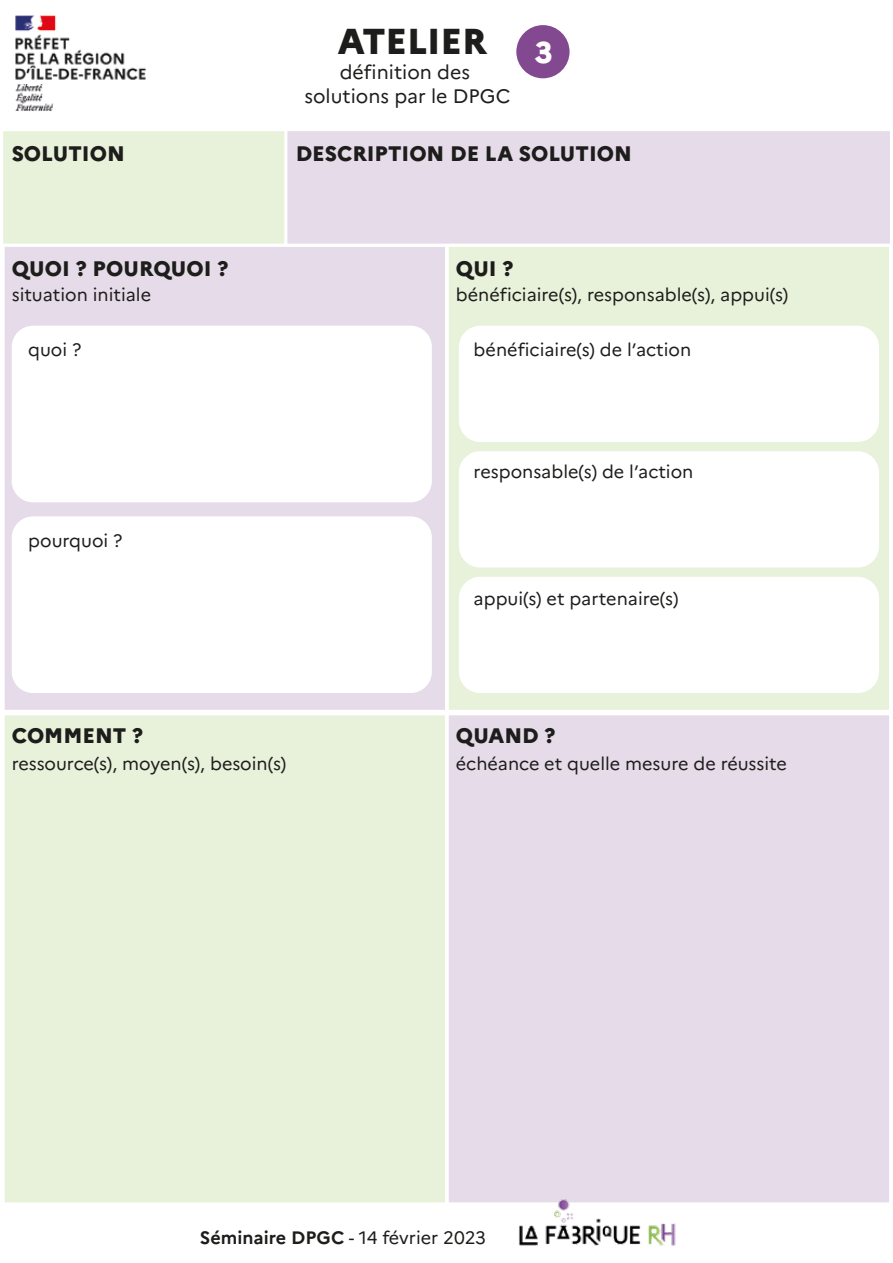
<style>
.page{position:relative;width:893px;height:1263px;background:#fff}
.page>*{position:absolute;margin:0;border:0;box-sizing:border-box;transform-origin:0 0}
.t1{font:800 36px "Marianne";color:#1d1d1b}
.t2{font:800 30px "Marianne";color:#fff}
.t3{font:800 21px "Marianne";color:#1d1d1b}
.t4{font:19.5px/23.4px "Marianne";color:#1d1d1b;text-align:center}
.t5{font:18px "Marianne";color:#1d1d1b}
.s1{font-weight:700}
</style>
<div class="page">
<div style="left:2px;top:244px;width:446px;height:469px;background:#e6dbe9;border:3px solid #fff"></div>
<div style="left:446px;top:244px;width:446px;height:469px;background:#e8f2db;border:3px solid #fff"></div>
<div style="left:2px;top:712px;width:446px;height:493px;background:#e8f2db;border:3px solid #fff"></div>
<div style="left:446px;top:712px;width:446px;height:493px;background:#e6dbe9;border:3px solid #fff"></div>
<div style="left:0;top:128px;width:287px;height:119px;background:#e8f2db;border:3px solid #fff"></div>
<img style="left:500px;top:1199px;width:193px;height:47px">
<div style="left:516px;top:25px;width:54px;height:53px;background:#824990;border-radius:50%"></div>
<div style="left:284px;top:128px;width:609px;height:119px;background:#e6dbe9;border:3px solid #fff"></div>
<div style="left:12px;top:326px;width:420px;height:176px;background:#fff;border-radius:21px"></div>
<div style="left:12px;top:516px;width:420px;height:177px;background:#fff;border-radius:21px"></div>
<div style="left:459px;top:326px;width:420px;height:116px;background:#fff;border-radius:21px"></div>
<div style="left:459px;top:451px;width:420px;height:116px;background:#fff;border-radius:21px"></div>
<div style="left:459px;top:577px;width:420px;height:116px;background:#fff;border-radius:21px"></div>
<img style="left:15px;top:15px;width:131px;height:96px">
<h1 class="t1" style="left:338px;top:19px;width:151px">ATELIER</h1>
<p class="t4" style="left:305px;top:60px;width:207px">définition des solutions par le DPGC</p>
<h2 class="t2" style="left:535px;top:34px;width:19px">3</h2>
<p class="t3" style="left:12px;top:141px;width:115px">SOLUTION</p>
<p class="t3" style="left:296px;top:141px;width:338px">DESCRIPTION DE LA SOLUTION</p>
<p class="t3" style="left:12px;top:256px;width:218px">QUOI ? POURQUOI ?</p>
<p class="t3" style="left:456px;top:256px;width:59px">QUI ?</p>
<p class="t5" style="left:12px;top:284px;width:141px">situation initiale</p>
<p class="t5" style="left:456px;top:284px;width:334px">bénéficiaire(s), responsable(s), appui(s)</p>
<p class="t5" style="left:28px;top:338px;width:55px">quoi ?</p>
<p class="t5" style="left:28px;top:530px;width:96px">pourquoi ?</p>
<p class="t5" style="left:474px;top:338px;width:219px">bénéficiaire(s) de l’action</p>
<p class="t5" style="left:474px;top:461px;width:221px">responsable(s) de l’action</p>
<p class="t5" style="left:474px;top:587px;width:206px">appui(s) et partenaire(s)</p>
<p class="t3" style="left:12px;top:723px;width:133px">COMMENT ?</p>
<p class="t3" style="left:456px;top:723px;width:101px">QUAND ?</p>
<p class="t5" style="left:12px;top:752px;width:276px">ressource(s), moyen(s), besoin(s)</p>
<p class="t5" style="left:456px;top:752px;width:333px">échéance et quelle mesure de réussite</p>
<p class="t5" style="left:200px;top:1227px;width:288px"><span class="s1">Séminaire DPGC</span> - 14 février 2023</p>
</div>
